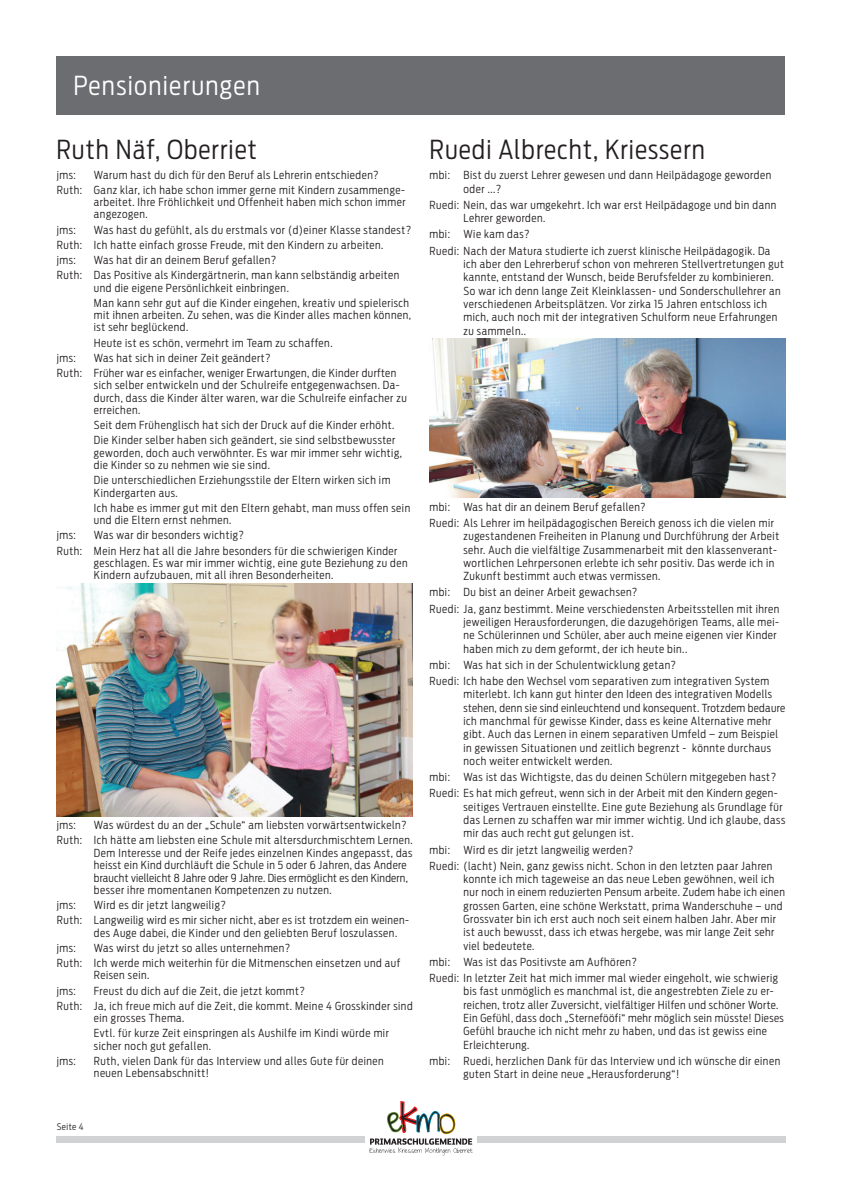
<style>
.page{position:relative;width:842px;height:1191px;background:#fff}
.page>*{position:absolute;margin:0;border:0;box-sizing:border-box;transform-origin:0 0}
.t1{font:300 26px "Antenna Cond";letter-spacing:.04em;color:#231f20}
.t2{font:300 26px "Antenna Cond";letter-spacing:.05em;color:#fff}
.t3{font:300 11px/13.3px "Antenna Cond";letter-spacing:.05em;color:#231f20}
.t4{font:300 9px "Antenna Cond";letter-spacing:.05em;color:#231f20}
</style>
<div class="page">
<div style="left:57px;top:1136px;width:308px;height:6px;background:#d1d2d4"></div>
<svg style="left:369px;top:1101px;width:104px;height:54px"></svg>
<div style="left:477px;top:1136px;width:308px;height:6px;background:#d1d2d4"></div>
<div style="left:56px;top:57px;width:729px;height:58px;background:#6c6d70"></div>
<img style="left:429px;top:338px;width:356px;height:160px">
<img style="left:57px;top:583px;width:356px;height:233px">
<h1 class="t2" style="left:73px;top:70px;width:188px">Pensionierungen</h1>
<h1 class="t1" style="left:56px;top:134px;width:202px">Ruth Näf, Oberriet</h1>
<p class="t3" style="left:57px;top:167px;width:350px;line-height:15.2px;text-indent:37px">Warum hast du dich für den Beruf als Lehrerin entschieden?<br>Ruth: Ganz klar, ich habe schon immer gerne mit Kindern zusammenge-</p>
<p class="t3" style="left:94px;top:196px;width:313px;line-height:12.4px">arbeitet. Ihre Fröhlichkeit und Offenheit haben mich schon immer angezogen.</p>
<p class="t3" style="left:57px;top:223px;width:21px">jms:</p>
<p class="t3" style="left:57px;top:168px;width:21px">jms:</p>
<p class="t3" style="left:57px;top:222px;width:356px;line-height:15.2px;text-indent:37px">Was hast du gefühlt, als du erstmals vor (d)einer Klasse standest?<br>Ruth: Ich hatte einfach grosse Freude, mit den Kindern zu arbeiten.<br>jms:</p>
<p class="t3" style="left:57px;top:252px;width:344px;line-height:15.2px;text-indent:37px">Was hat dir an deinem Beruf gefallen?<br>Ruth: Das Positive als Kindergärtnerin, man kann selbständig arbeiten</p>
<p class="t3" style="left:94px;top:280px;width:317px;line-height:15.2px">und die eigene Persönlichkeit einbringen.<br>Man kann sehr gut auf die Kinder eingehen, kreativ und spielerisch</p>
<p class="t3" style="left:94px;top:309px;width:319px;line-height:12.4px">mit ihnen arbeiten. Zu sehen, was die Kinder alles machen können, ist sehr beglückend.</p>
<p class="t3" style="left:94px;top:336px;width:240px">Heute ist es schön, vermehrt im Team zu schaffen.</p>
<p class="t3" style="left:57px;top:351px;width:21px">jms:</p>
<p class="t3" style="left:57px;top:350px;width:341px;line-height:15.2px;text-indent:37px">Was hat sich in deiner Zeit geändert?<br>Ruth: Früher war es einfacher, weniger Erwartungen, die Kinder durften</p>
<p class="t3" style="left:94px;top:379px;width:314px;line-height:12.4px">sich selber entwickeln und der Schulreife entgegenwachsen. Da&shy;durch, dass die Kinder älter waren, war die Schulreife einfacher zu erreichen.</p>
<p class="t3" style="left:94px;top:418px;width:303px;line-height:15.2px">Seit dem Frühenglisch hat sich der Druck auf die Kinder erhöht.<br>Die Kinder selber haben sich geändert, sie sind selbstbewusster</p>
<p class="t3" style="left:94px;top:447px;width:310px;line-height:12.4px">geworden, doch auch verwöhnter. Es war mir immer sehr wichtig, die Kinder so zu nehmen wie sie sind.</p>
<p class="t3" style="left:94px;top:474px;width:298px;line-height:12.4px">Die unterschiedlichen Erziehungsstile der Eltern wirken sich im<br>Kindergarten aus.</p>
<p class="t3" style="left:94px;top:502px;width:318px;line-height:12.4px">Ich habe es immer gut mit den Eltern gehabt, man muss offen sein und die Eltern ernst nehmen.</p>
<p class="t3" style="left:57px;top:529px;width:21px">jms:</p>
<p class="t3" style="left:57px;top:528px;width:342px;line-height:15.2px;text-indent:37px">Was war dir besonders wichtig?<br>Ruth: Mein Herz hat all die Jahre besonders für die schwierigen Kinder</p>
<p class="t3" style="left:94px;top:557px;width:315px;line-height:12.4px">geschlagen. Es war mir immer wichtig, eine gute Beziehung zu den<br>Kindern aufzubauen, mit all ihren Besonderheiten.</p>
<p class="t3" style="left:57px;top:817px;width:357px;line-height:15.2px;text-indent:37px">Was würdest du an der „Schule“ am liebsten vorwärtsentwickeln?<br>Ruth: Ich hätte am liebsten eine Schule mit altersdurchmischtem Lernen.</p>
<p class="t3" style="left:94px;top:846px;width:320px;line-height:12.4px">Dem Interesse und der Reife jedes einzelnen Kindes angepasst, das heisst ein Kind durchläuft die Schule in 5 oder 6 Jahren, das Andere braucht vielleicht 8 Jahre oder 9 Jahre. Dies ermöglicht es den Kindern, besser ihre momentanen Kompetenzen zu nutzen.</p>
<p class="t3" style="left:57px;top:898px;width:21px">jms:</p>
<p class="t3" style="left:57px;top:818px;width:21px">jms:</p>
<p class="t3" style="left:57px;top:897px;width:354px;line-height:15.2px;text-indent:37px">Wird es dir jetzt langweilig?<br>Ruth: Langweilig wird es mir sicher nicht, aber es ist trotzdem ein weinen-</p>
<p class="t3" style="left:94px;top:926px;width:305px">des Auge dabei, die Kinder und den geliebten Beruf loszulassen.</p>
<p class="t3" style="left:57px;top:941px;width:21px">jms:</p>
<p class="t3" style="left:57px;top:940px;width:345px;line-height:15.2px;text-indent:37px">Was wirst du jetzt so alles unternehmen?<br>Ruth: Ich werde mich weiterhin für die Mitmenschen einsetzen und auf</p>
<p class="t3" style="left:94px;top:968px;width:57px">Reisen sein.</p>
<p class="t3" style="left:57px;top:984px;width:21px">jms:</p>
<p class="t3" style="left:57px;top:983px;width:357px;line-height:15.2px;text-indent:37px">Freust du dich auf die Zeit, die jetzt kommt?<br>Ruth: Ja, ich freue mich auf die Zeit, die kommt. Meine 4 Grosskinder sind</p>
<p class="t3" style="left:94px;top:1010px;width:296px;line-height:15.2px">ein grosses Thema.<br>Evtl. für kurze Zeit einspringen als Aushilfe im Kindi würde mir</p>
<p class="t3" style="left:94px;top:1039px;width:119px">sicher noch gut gefallen.</p>
<p class="t3" style="left:57px;top:1054px;width:21px">jms:</p>
<p class="t3" style="left:94px;top:1054px;width:291px;line-height:12.4px">Ruth, vielen Dank für das Interview und alles Gute für deinen neuen Lebensabschnitt!</p>
<p class="t4" style="left:57px;top:1120px;width:28px">Seite 4</p>
<h1 class="t1" style="left:429px;top:134px;width:277px">Ruedi Albrecht, Kriessern</h1>
<p class="t3" style="left:463px;top:169px;width:309px;text-indent:-34px">mbi: Bist du zuerst Lehrer gewesen und dann Heilpädagoge geworden oder ...?</p>
<p class="t3" style="left:463px;top:198px;width:314px;text-indent:-34px">Ruedi: Nein, das war umgekehrt. Ich war erst Heilpädagoge und bin dann<br>Lehrer geworden.</p>
<p class="t3" style="left:429px;top:226px;width:342px;line-height:16.2px">mbi: Wie kam das?<br>Ruedi: Nach der Matura studierte ich zuerst klinische Heilpädagogik. Da</p>
<p class="t3" style="left:463px;top:257px;width:322px">ich aber den Lehrerberuf schon von mehreren Stellvertretungen gut kannte, entstand der Wunsch, beide Berufsfelder zu kombinieren.<br>So war ich denn lange Zeit Kleinklassen- und Sonderschullehrer an verschiedenen Arbeitsplätzen. Vor zirka 15 Jahren entschloss ich mich, auch noch mit der integrativen Schulform neue Erfahrungen zu sammeln..</p>
<p class="t3" style="left:429px;top:498px;width:346px;line-height:16.2px">mbi: Was hat dir an deinem Beruf gefallen?<br>Ruedi: Als Lehrer im heilpädagogischen Bereich genoss ich die vielen mir</p>
<p class="t3" style="left:463px;top:529px;width:317px">zugestandenen Freiheiten in Planung und Durchführung der Arbeit sehr. Auch die vielfältige Zusammenarbeit mit den klassenverant&shy;wortlichen Lehrpersonen erlebte ich sehr positiv. Das werde ich in Zukunft bestimmt auch etwas vermissen.</p>
<p class="t3" style="left:429px;top:584px;width:351px;line-height:16.2px">mbi: Du bist an deiner Arbeit gewachsen?<br>Ruedi: Ja, ganz bestimmt. Meine verschiedensten Arbeitsstellen mit ihren</p>
<p class="t3" style="left:463px;top:615px;width:317px">jeweiligen Herausforderungen, die dazugehörigen Teams, alle mei&shy;ne Schülerinnen und Schüler, aber auch meine eigenen vier Kinder haben mich zu dem geformt, der ich heute bin..</p>
<p class="t3" style="left:429px;top:656px;width:341px;line-height:16.2px">mbi: Was hat sich in der Schulentwicklung getan?<br>Ruedi: Ich habe den Wechsel vom separativen zum integrativen System</p>
<p class="t3" style="left:463px;top:687px;width:323px">miterlebt. Ich kann gut hinter den Ideen des integrativen Modells stehen, denn sie sind einleuchtend und konsequent. Trotzdem bedaure ich manchmal für gewisse Kinder, dass es keine Alternative mehr gibt. Auch das Lernen in einem separativen Umfeld – zum Beispiel in gewissen Situationen und zeitlich begrenzt - könnte durchaus noch weiter entwickelt werden.</p>
<p class="t3" style="left:429px;top:769px;width:350px;line-height:16.2px">mbi: Was ist das Wichtigste, das du deinen Schülern mitgegeben hast?<br>Ruedi: Es hat mich gefreut, wenn sich in der Arbeit mit den Kindern gegen-</p>
<p class="t3" style="left:463px;top:800px;width:323px">seitiges Vertrauen einstellte. Eine gute Beziehung als Grundlage für das Lernen zu schaffen war mir immer wichtig. Und ich glaube, dass mir das auch recht gut gelungen ist.</p>
<p class="t3" style="left:429px;top:841px;width:344px;line-height:16.2px">mbi: Wird es dir jetzt langweilig werden?<br>Ruedi: (lacht) Nein, ganz gewiss nicht. Schon in den letzten paar Jahren</p>
<p class="t3" style="left:463px;top:872px;width:323px">konnte ich mich tageweise an das neue Leben gewöhnen, weil ich nur noch in einem reduzierten Pensum arbeite. Zudem habe ich einen grossen Garten, eine schöne Werkstatt, prima Wanderschuhe – und Grossvater bin ich erst auch noch seit einem halben Jahr. Aber mir ist auch bewusst, dass ich etwas hergebe, was mir lange Zeit sehr viel bedeutete.</p>
<p class="t3" style="left:429px;top:953px;width:350px;line-height:16.2px">mbi: Was ist das Positivste am Aufhören?<br>Ruedi: In letzter Zeit hat mich immer mal wieder eingeholt, wie schwierig</p>
<p class="t3" style="left:463px;top:984px;width:322px">bis fast unmöglich es manchmal ist, die angestrebten Ziele zu er&shy;reichen, trotz aller Zuversicht, vielfältiger Hilfen und schöner Worte.<br>Ein Gefühl, dass doch „Sternefööfi“ mehr möglich sein müsste! Dieses Gefühl brauche ich nicht mehr zu haben, und das ist gewiss eine Erleichterung.</p>
<p class="t3" style="left:463px;top:1054px;width:318px;text-indent:-34px">mbi: Ruedi, herzlichen Dank für das Interview und ich wünsche dir einen guten Start in deine neue „Herausforderung“!</p>
</div>
